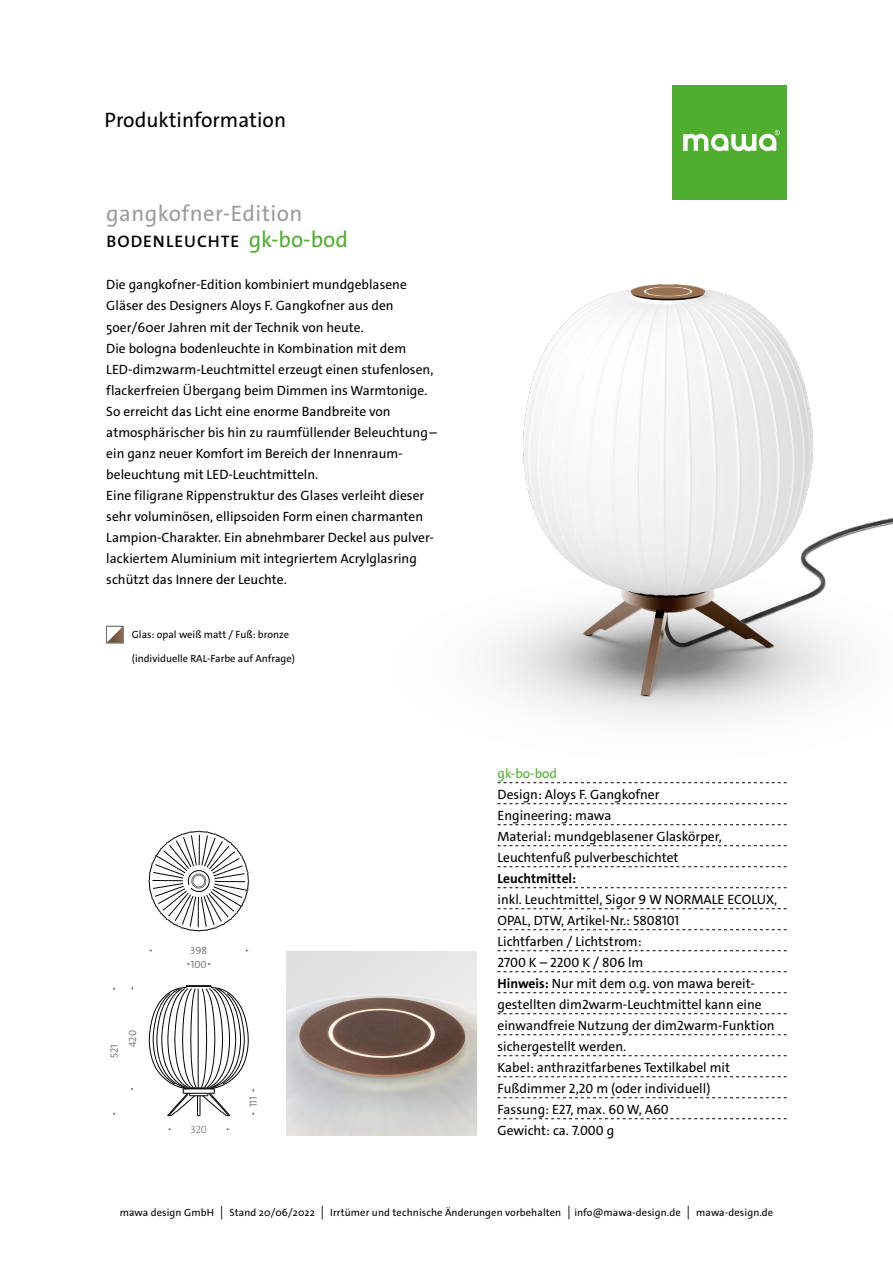
<style>
.page{position:relative;width:893px;height:1263px;background:#fff}
.page>*{position:absolute;margin:0;border:0;box-sizing:border-box;transform-origin:0 0}
.t1{font:22.5px "The Sans C4 s";letter-spacing:.02em;color:#9c9c9d}
.t2{font:21px "The Sans C4 s";color:#000}
.t3{font:600 16.8px "The Sans C4 s";letter-spacing:.055em;color:#000}
.t4{font:13.5px/21px "The Sans C4 s";color:#000}
.t5{font:700 13.5px "The Sans C4 s";color:#000}
.t6{font:13.5px "The Sans C4 s";color:#50ae2f}
.t7{font:10.5px "The Sans C4 s";letter-spacing:.01em;color:#000}
.t8{font:300 10.5px/13.4px "The Sans C4 s";color:#6e6e6e}
.t9{font:300 10.5px "The Sans C4 s";color:#6e6e6e}
.s1{font-weight:400;font-size:22.5px;color:#50ae2f}
.s2{font-weight:700}
</style>
<div class="page">
<div style="left:672px;top:85px;width:115px;height:115px;background:#50ae2f"></div>
<svg style="left:683px;top:130px;width:97px;height:21px"></svg>
<svg style="left:497px;top:782px;width:290px;height:1px"></svg>
<svg style="left:497px;top:803px;width:290px;height:1px"></svg>
<svg style="left:497px;top:824px;width:290px;height:1px"></svg>
<svg style="left:497px;top:845px;width:290px;height:1px"></svg>
<svg style="left:497px;top:866px;width:290px;height:1px"></svg>
<svg style="left:497px;top:887px;width:290px;height:1px"></svg>
<svg style="left:497px;top:908px;width:290px;height:1px"></svg>
<svg style="left:497px;top:929px;width:290px;height:1px"></svg>
<svg style="left:497px;top:950px;width:290px;height:1px"></svg>
<svg style="left:497px;top:971px;width:290px;height:1px"></svg>
<svg style="left:497px;top:992px;width:290px;height:1px"></svg>
<svg style="left:497px;top:1013px;width:290px;height:1px"></svg>
<svg style="left:497px;top:1034px;width:290px;height:1px"></svg>
<svg style="left:497px;top:1055px;width:290px;height:1px"></svg>
<svg style="left:497px;top:1076px;width:290px;height:1px"></svg>
<svg style="left:497px;top:1097px;width:290px;height:1px"></svg>
<svg style="left:497px;top:1118px;width:290px;height:1px"></svg>
<svg style="left:108px;top:628px;width:13px;height:13px"></svg>
<div style="left:106px;top:626px;width:17px;height:17px;border:1px solid #6e6e6e"></div>
<img style="left:492px;top:284px;width:401px;height:436px">
<svg style="left:148px;top:831px;width:101px;height:100px"></svg>
<svg style="left:149px;top:985px;width:105px;height:131px"></svg>
<img style="left:287px;top:951px;width:189px;height:184px">
<h2 class="t2" style="left:105px;top:106px;width:183px">Produktinformation</h2>
<h1 class="t1" style="left:106px;top:199px;width:198px">gangkofner-Edition</h1>
<p class="t3" style="left:107px;top:231px;width:243px">BODENLEUCHTE <span class="s1">gk-bo-bod</span></p>
<p class="t4" style="left:106px;top:274px;width:332px">Die gangkofner-Edition kombiniert mundgeblasene Gläser des Designers Aloys F. Gangkofner aus den 5oer/60er Jahren mit der Technik von heute.<br>Die bologna bodenleuchte in Kombination mit dem LED-dim2warm-Leuchtmittel erzeugt einen stufenlosen, flackerfreien Übergang beim Dimmen ins Warmtonige.<br>So erreicht das Licht eine enorme Bandbreite von atmosphärischer bis hin zu raumfüllender Beleuchtung– ein ganz neuer Komfort im Bereich der Innenraum&shy;beleuchtung mit LED-Leuchtmitteln.<br>Eine filigrane Rippenstruktur des Glases verleiht dieser sehr voluminösen, ellipsoiden Form einen charmanten Lampion-Charakter. Ein abnehmbarer Deckel aus pulver&shy;lackiertem Aluminium mit integriertem Acrylglasring schützt das Innere der Leuchte.</p>
<p class="t7" style="left:132px;top:627px;width:159px">Glas: opal weiß matt / Fuß: bronze</p>
<p class="t7" style="left:132px;top:651px;width:165px">(individuelle RAL-Farbe auf Anfrage)</p>
<p class="t8" style="left:108px;top:1058px;width:15px;rotate:-90deg">521</p>
<p class="t8" style="left:126px;top:1047px;width:18px;rotate:-90deg">420</p>
<p class="t8" style="left:190px;top:944px;width:18px">398<br>100</p>
<p class="t9" style="left:191px;top:1122px;width:18px">320</p>
<p class="t8" style="left:247px;top:1107px;width:12px;rotate:-90deg">111</p>
<p class="t6" style="left:497px;top:765px;width:61px">gk-bo-bod</p>
<p class="t4" style="left:497px;top:784px;width:226px">Design: Aloys F. Gangkofner<br>Engineering: mawa<br>Material: mundgeblasener Glaskörper,<br>Leuchtenfuß pulverbeschichtet</p>
<p class="t5" style="left:497px;top:870px;width:80px">Leuchtmittel:</p>
<p class="t4" style="left:497px;top:889px;width:281px">inkl. Leuchtmittel, Sigor 9 W NORMALE ECOLUX, OPAL, DTW, Artikel-Nr.: 5808101<br>Lichtfarben / Lichtstrom:<br>2700 K – 2200 K / 806 lm<br><span class="s2">Hinweis:</span> Nur mit dem o.g. von mawa bereit&shy;gestellten dim2warm-Leuchtmittel kann eine einwandfreie Nutzung der dim2warm-Funktion sichergestellt werden.<br>Kabel: anthrazitfarbenes Textilkabel mit Fußdimmer 2,20 m (oder individuell)<br>Fassung: E27, max. 60 W, A60<br>Gewicht: ca. 7.000 g</p>
<p class="t7" style="left:120px;top:1206px;width:655px">mawa design GmbH ⏐ Stand 20/06/2022 ⏐ Irrtümer und technische Änderungen vorbehalten ⏐info@mawa-design.de ⏐ mawa-design.de</p>
</div>
